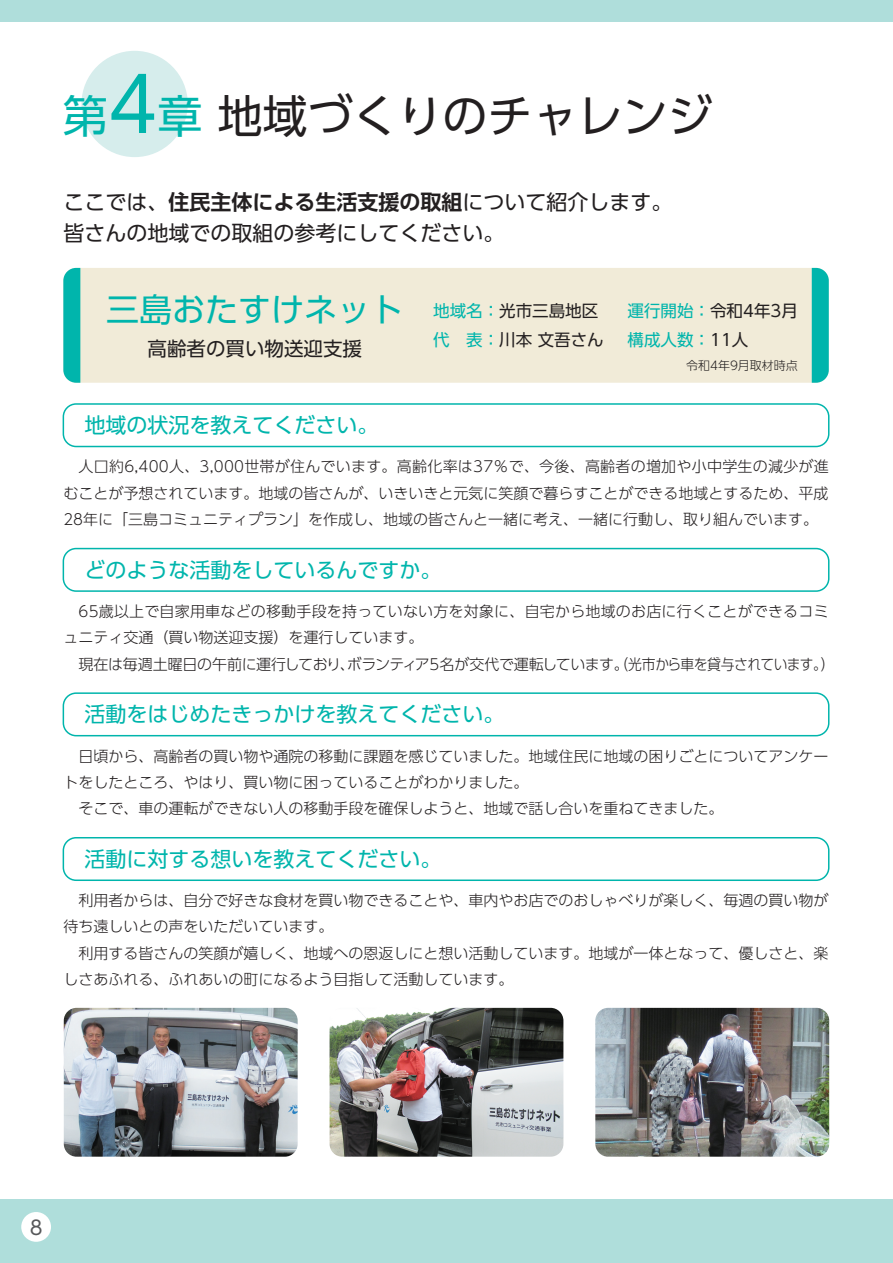
<style>
.page{position:relative;width:893px;height:1263px;background:#fff}
.page>*{position:absolute;margin:0;border:0;box-sizing:border-box;transform-origin:0 0}
.t1{font:45px "UD Shin Go Pro";color:#231f20}
.t2{font:33px "UD Shin Go Pro";color:#00b5ac}
.t3{font:21px "UD Shin Go Pro";color:#00b5ac}
.t4{font:21px/31.5px "UD Shin Go Pro";color:#231f20}
.t5{font:19.5px "UD Shin Go Pro";color:#231f20}
.t6{font:19.5px "UD Shin Go Pro";color:#57585a}
.t7{font:16.5px/28.8px "UD Shin Go Pro";color:#231f20}
.t8{font:16.5px/28.8px "UD Shin Go Pro";color:#00b5ac}
.t9{font:300 15px/26.2px "UD Shin Go Pro";color:#231f20}
.t10{font:300 12px "UD Shin Go Pro";color:#231f20}
.s1{color:#00b5ac}
.s2{font-size:75px;color:#00b5ac}
.s3{font-family:"UD Shin Go Pro De";font-weight:700}
.s4{color:#231f20}
</style>
<div class="page">
<div style="left:0;top:1199px;width:893px;height:64px;background:#afdedb"></div>
<div style="left:0;top:0;width:893px;height:21px;background:#afdedb"></div>
<div style="left:21px;top:1212px;width:30px;height:30px;background:#fff;border-radius:50%"></div>
<div style="left:63px;top:268px;width:766px;height:115px;background:#f1ebd8;border-radius:13px"></div>
<div style="left:81px;top:51px;width:107px;height:106px;background:#d6edec;border-radius:50%"></div>
<div style="left:63px;top:403px;width:766px;height:44px;border:2px solid #00b5ac;border-radius:13px"></div>
<div style="left:63px;top:548px;width:766px;height:44px;border:2px solid #00b5ac;border-radius:13px"></div>
<div style="left:63px;top:692px;width:766px;height:44px;border:2px solid #00b5ac;border-radius:13px"></div>
<div style="left:63px;top:837px;width:766px;height:44px;border:2px solid #00b5ac;border-radius:13px"></div>
<img style="left:64px;top:1008px;width:234px;height:149px">
<img style="left:330px;top:1008px;width:233px;height:149px">
<img style="left:595px;top:1008px;width:234px;height:149px">
<svg style="left:63px;top:268px;width:17px;height:115px;background:#0eb9b0"></svg>
<svg style="left:812px;top:268px;width:17px;height:115px;background:#0cb8af"></svg>
<h1 class="t1" style="left:63px;top:79px;width:651px"><span class="s1">第</span><span class="s2">4</span><span class="s1">章</span> 地域づくりのチャレンジ</h1>
<h3 class="t4" style="left:63px;top:185px;width:611px">ここでは、<span class="s3">住民主体による生活支援の取組</span>について紹介します。皆さんの地域での取組の参考にしてください。</h3>
<h2 class="t2" style="left:106px;top:283px;width:298px">三島おたすけネット</h2>
<h3 class="t5" style="left:148px;top:333px;width:216px">高齢者の買い物送迎支援</h3>
<h3 class="t3" style="left:85px;top:408px;width:295px">地域の状況を教えてください。</h3>
<p class="t7" style="left:433px;top:296px;width:172px"><span class="s1">地域名：</span>光市三島地区<span class="s1">代　表：</span>川本 文吾さん</p>
<p class="t8" style="left:628px;top:296px;width:172px">運行開始：<span class="s4">令和4年3月</span>構成人数：<span class="s4">11人</span></p>
<p class="t10" style="left:686px;top:356px;width:113px">令和4年9月取材時点</p>
<p class="t9" style="left:63px;top:453px;width:767px;text-align:justify">　人口約6,400人、3,000世帯が住んでいます。高齢化率は37％で、今後、高齢者の増加や小中学生の減少が進むことが予想されています。地域の皆さんが、いきいきと元気に笑顔で暮らすことができる地域とするため、平成28年に「三島コミュニティプラン」を作成し、地域の皆さんと一緒に考え、一緒に行動し、取り組んでいます。</p>
<h3 class="t3" style="left:85px;top:553px;width:358px">どのような活動をしているんですか。</h3>
<p class="t9" style="left:63px;top:598px;width:773px">　65歳以上で自家用車などの移動手段を持っていない方を対象に、自宅から地域のお店に行くことができるコミュニティ交通（買い物送迎支援）を運行しています。<br>　現在は毎週土曜日の午前に運行しており、ボランティア5名が交代で運転しています。（光市から車を貸与されています。）</p>
<h3 class="t3" style="left:85px;top:697px;width:421px">活動をはじめたきっかけを教えてください。</h3>
<p class="t9" style="left:63px;top:742px;width:766px">　日頃から、高齢者の買い物や通院の移動に課題を感じていました。地域住民に地域の困りごとについてアンケートをしたところ、やはり、買い物に困っていることがわかりました。<br>　そこで、車の運転ができない人の移動手段を確保しようと、地域で話し合いを重ねてきました。</p>
<h3 class="t3" style="left:85px;top:842px;width:358px">活動に対する想いを教えてください。</h3>
<p class="t9" style="left:63px;top:887px;width:766px">　利用者からは、自分で好きな食材を買い物できることや、車内やお店でのおしゃべりが楽しく、毎週の買い物が待ち遠しいとの声をいただいています。<br>　利用する皆さんの笑顔が嬉しく、地域への恩返しにと想い活動しています。地域が一体となって、優しさと、楽しさあふれる、ふれあいの町になるよう目指して活動しています。　</p>
<h3 class="t6" style="left:30px;top:1212px;width:14px">8</h3>
</div>
